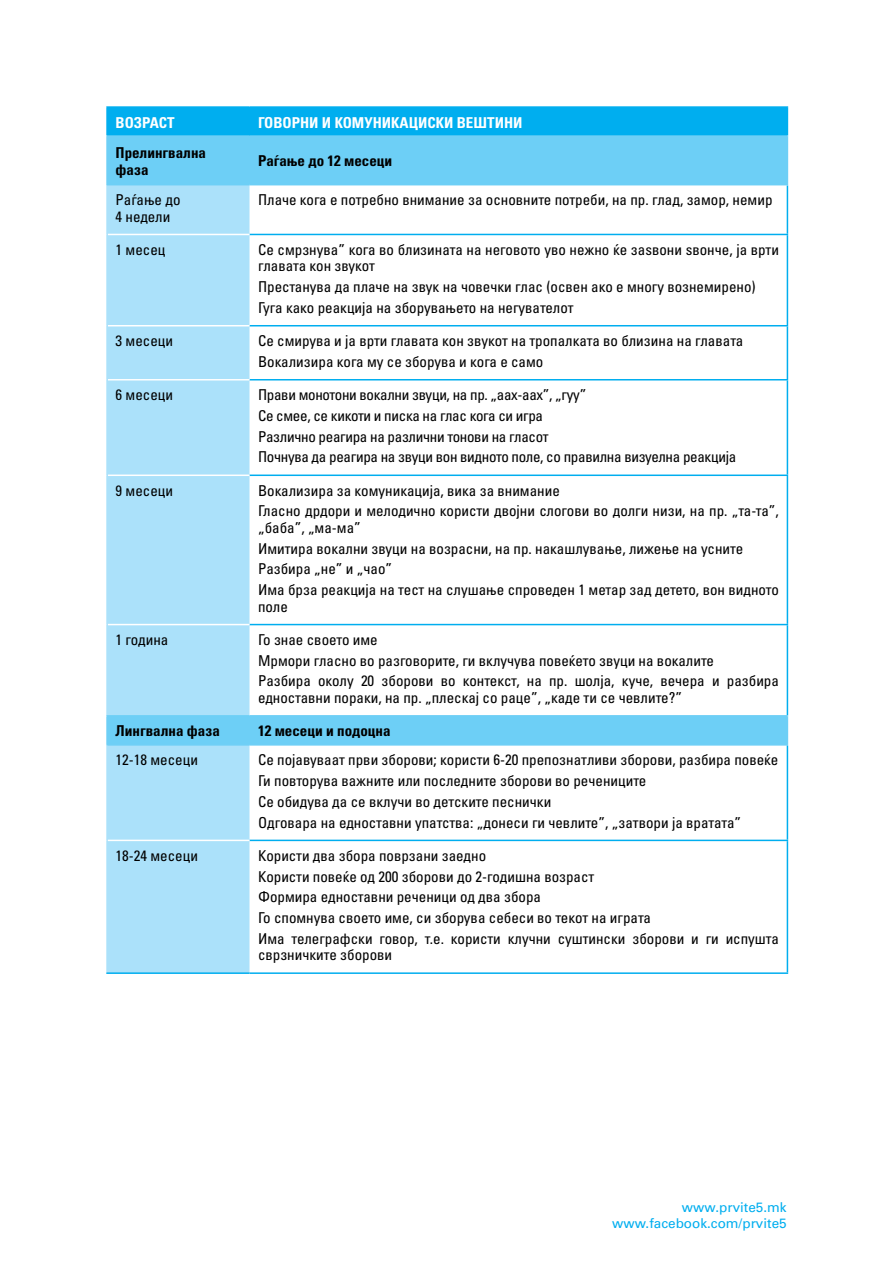
<style>
.page{position:relative;width:893px;height:1263px;background:#fff}
.page>*{position:absolute;margin:0;border:0;box-sizing:border-box;transform-origin:0 0}
.t1{font:condensed 15px/20.7px "Univers LTCYR 57";color:#000}
.t2{font:condensed 15px/20.7px "Univers LTCYR 57";letter-spacing:-.02em;color:#000}
.t3{font:15px/16.5px "Univers LTCYR 67 Bold Cond";color:#000}
.t4{font:15px "Univers LTCYR 67 Bold Cond";color:#fff}
.t5{font:13.5px/16.5px "Univers LTCYR 55 Roman";color:#00aeef;text-align:right}
</style>
<div class="page">
<svg style="left:108px;top:137px;width:679px;height:607px"></svg>
<div style="left:108px;top:185px;width:141px;height:787px;background:#abe1fa"></div>
<hr style="left:249px;top:840px;width:539px;height:1px;background:#00aeef">
<hr style="left:787px;top:185px;width:1px;height:49px;background:#00aeef">
<hr style="left:249px;top:234px;width:539px;height:1px;background:#00aeef">
<hr style="left:787px;top:235px;width:1px;height:90px;background:#00aeef">
<hr style="left:249px;top:325px;width:539px;height:1px;background:#00aeef">
<hr style="left:787px;top:326px;width:1px;height:53px;background:#00aeef">
<hr style="left:249px;top:379px;width:539px;height:1px;background:#00aeef">
<hr style="left:787px;top:380px;width:1px;height:94px;background:#00aeef">
<hr style="left:249px;top:474px;width:539px;height:2px;background:#00aeef">
<hr style="left:787px;top:476px;width:1px;height:148px;background:#00aeef">
<hr style="left:249px;top:624px;width:539px;height:1px;background:#00aeef">
<hr style="left:787px;top:625px;width:1px;height:90px;background:#00aeef">
<hr style="left:106px;top:106px;width:143px;height:2px;background:#00aeef">
<hr style="left:106px;top:108px;width:2px;height:27px;background:#00aeef">
<hr style="left:249px;top:106px;width:539px;height:2px;background:#00aeef">
<div style="left:108px;top:107px;width:680px;height:28px;background:#00aeef"></div>
<hr style="left:108px;top:234px;width:141px;height:1px;background:#fff">
<hr style="left:108px;top:325px;width:141px;height:1px;background:#fff">
<hr style="left:108px;top:379px;width:141px;height:1px;background:#fff">
<hr style="left:108px;top:474px;width:141px;height:2px;background:#fff">
<hr style="left:108px;top:624px;width:141px;height:1px;background:#fff">
<hr style="left:106px;top:185px;width:2px;height:49px;background:#abe1fa">
<hr style="left:106px;top:234px;width:2px;height:92px;background:#abe1fa">
<hr style="left:106px;top:326px;width:2px;height:54px;background:#abe1fa">
<hr style="left:106px;top:380px;width:2px;height:95px;background:#abe1fa">
<hr style="left:106px;top:475px;width:2px;height:149px;background:#abe1fa">
<hr style="left:106px;top:624px;width:2px;height:91px;background:#abe1fa">
<hr style="left:106px;top:135px;width:143px;height:2px;background:#6dcff6">
<hr style="left:106px;top:137px;width:2px;height:47px;background:#6dcff6">
<hr style="left:249px;top:135px;width:539px;height:2px;background:#6dcff6">
<hr style="left:249px;top:137px;width:1px;height:47px;background:#6dcff6">
<hr style="left:787px;top:137px;width:1px;height:47px;background:#6dcff6">
<hr style="left:106px;top:184px;width:143px;height:1px;background:#6dcff6">
<hr style="left:249px;top:184px;width:539px;height:1px;background:#6dcff6">
<hr style="left:106px;top:715px;width:143px;height:2px;background:#6dcff6">
<hr style="left:106px;top:717px;width:2px;height:27px;background:#6dcff6">
<hr style="left:249px;top:715px;width:539px;height:2px;background:#6dcff6">
<svg style="left:249px;top:717px;width:1px;height:27px"></svg>
<svg style="left:787px;top:717px;width:1px;height:27px"></svg>
<hr style="left:106px;top:744px;width:143px;height:2px;background:#6dcff6">
<hr style="left:249px;top:744px;width:539px;height:2px;background:#6dcff6">
<hr style="left:787px;top:746px;width:1px;height:94px;background:#00aeef">
<hr style="left:787px;top:841px;width:1px;height:131px;background:#00aeef">
<hr style="left:106px;top:746px;width:2px;height:94px;background:#abe1fa">
<hr style="left:106px;top:840px;width:2px;height:132px;background:#abe1fa">
<hr style="left:108px;top:840px;width:141px;height:1px;background:#fff">
<hr style="left:106px;top:972px;width:143px;height:2px;background:#00aeef">
<hr style="left:249px;top:972px;width:539px;height:2px;background:#00aeef">
<p class="t4" style="left:116px;top:113px;width:61px">ВОЗРАСТ</p>
<p class="t4" style="left:258px;top:113px;width:10px">Говор</p>
<p class="t4" style="left:300px;top:113px;width:224px">ни и комуникациски вештини</p>
<p class="t3" style="left:116px;top:144px;width:92px">Прелингвална фаза</p>
<p class="t3" style="left:258px;top:153px;width:136px">Раѓање до 12 месеци</p>
<p class="t1" style="left:116px;top:191px;width:67px;line-height:16.5px">Раѓање до<br>4 недели</p>
<p class="t1" style="left:258px;top:189px;width:516px">Плаче кога е потребно внимание за основните потреби, на пр. глад, замор, немир</p>
<p class="t1" style="left:116px;top:239px;width:51px">1 месец</p>
<p class="t1" style="left:258px;top:241px;width:522px;line-height:16.5px">Се смрзнува” кога во близината на неговото уво нежно ќе заѕвони ѕвонче, ја врти главата кон звукот</p>
<p class="t1" style="left:258px;top:276px;width:499px">Престанува да плаче на звук на човечки глас (освен ако е многу вознемиренo)<br>Гуга како реакција на зборувањето на негувателот</p>
<p class="t1" style="left:116px;top:330px;width:59px">3 месеци</p>
<p class="t1" style="left:258px;top:330px;width:487px">Се смирува и ја врти главата кон звукот на тропалката во близина на главата<br>Вокализира кога му се зборува и кога е само</p>
<p class="t1" style="left:116px;top:384px;width:59px">6 месеци</p>
<p class="t2" style="left:258px;top:384px;width:480px">Прави монотони вокални звуци, на пр. „аах-аах”, „гуу”<br>Се смее, се кикоти и писка на глас кога си игра<br>Различно реагира на различни тонови на гласот<br>Почнува да реагира на звуци вон видното поле, со правилна визуелна реакција</p>
<p class="t1" style="left:116px;top:480px;width:59px">9 месеци</p>
<p class="t1" style="left:258px;top:480px;width:522px">Вокализира за комуникација, вика за внимание<br>Гласно дрдори и мелодично користи двојни слогови во долги низи, на пр. „та-та”,</p>
<p class="t1" style="left:258px;top:517px;width:522px">„баба”, „ма-ма”<br>Имитира вокални звуци на возрасни, на пр. накашлување, лижење на усните Разбира „не” и „чао”<br>Има брза реакција на тест на слушање спроведен 1 метар зад детето, вон видното</p>
<p class="t1" style="left:258px;top:596px;width:31px">поле</p>
<p class="t1" style="left:116px;top:629px;width:54px">1 година</p>
<p class="t1" style="left:258px;top:629px;width:522px">Го знае своето име<br>Мрмори гласно во разговорите, ги вклучува повеќето звуци на вокалите<br>Разбира околу 20 зборови во контекст, на пр. шолја, куче, вечера и разбира</p>
<p class="t1" style="left:258px;top:687px;width:425px">едноставни пораки, на пр. „плескај со раце”, „каде ти се чевлите?”</p>
<p class="t3" style="left:116px;top:722px;width:106px">Лингвална фаза</p>
<p class="t3" style="left:258px;top:722px;width:134px">12 месеци и подоцна</p>
<p class="t1" style="left:116px;top:749px;width:84px">12-18 месеци</p>
<p class="t1" style="left:258px;top:749px;width:522px">Се појавуваат први зборови; користи 6-20 препознатливи зборови, разбира повеќе Ги повторува важните или последните зборови во речениците<br>Се обидува да се вклучи во детските песнички<br>Одговара на едноставни упатства: „донеси ги чевлите”, „затвори ја вратата”</p>
<p class="t1" style="left:116px;top:845px;width:84px">18-24 месеци</p>
<p class="t1" style="left:258px;top:845px;width:522px">Користи два збора поврзани заедно<br>Користи повеќе од 200 зборови до 2-годишна возраст<br>Формира едноставни реченици од два збора<br>Го спомнува своето име, си зборува себеси во текот на играта<br>Има телеграфски говор, т.е. користи клучни суштински зборови и ги испушта</p>
<p class="t1" style="left:258px;top:944px;width:136px">сврзничките зборови</p>
<p class="t5" style="left:612px;top:1198px;width:176px">www.prvite5.mk www.facebook.com/prvite5</p>
</div>
